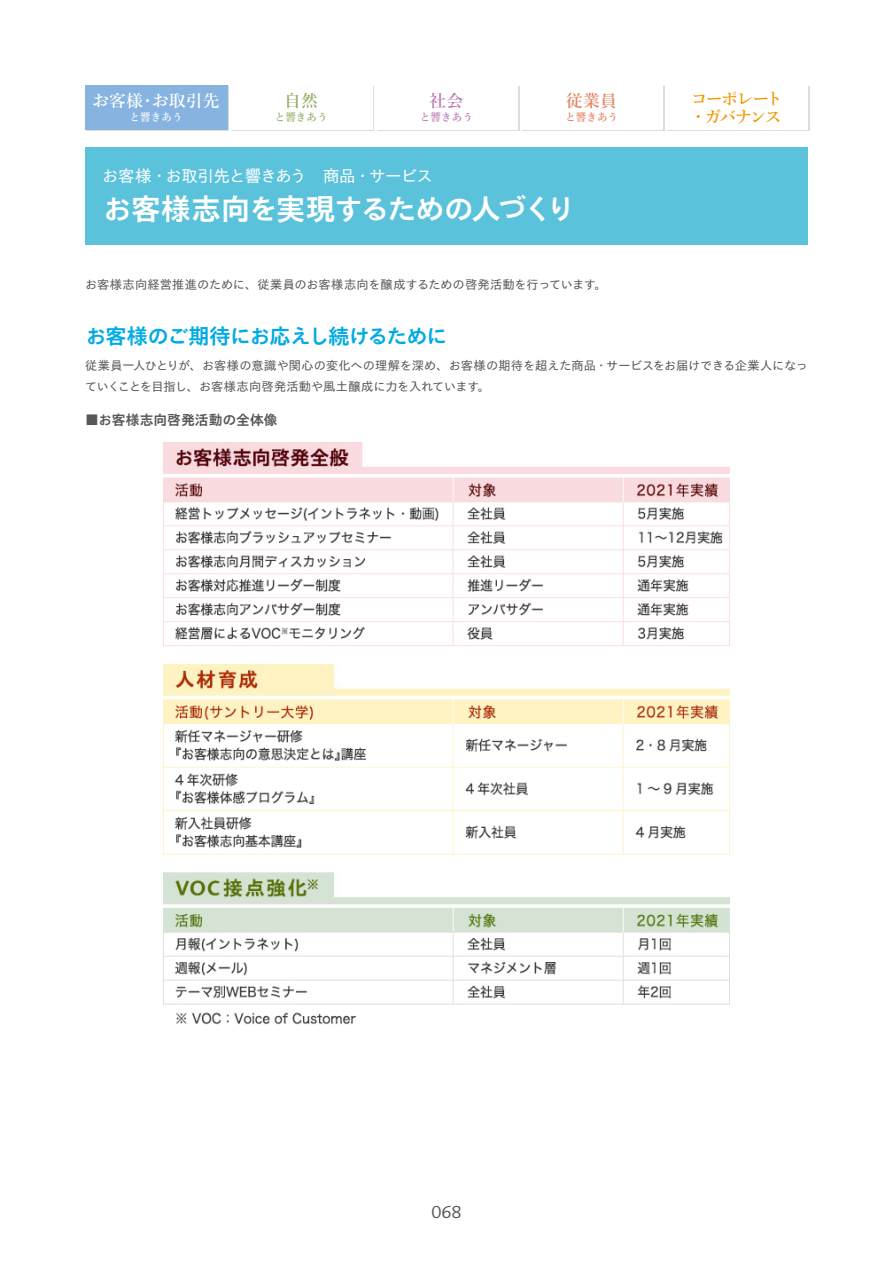
<style>
.page{position:relative;width:893px;height:1263px;background:#fff}
.page>*{position:absolute;margin:0;border:0;box-sizing:border-box;transform-origin:0 0}
.t1{font:700 29.7px "Suntory Gothic";letter-spacing:-.06em;color:#fff}
.t2{font:700 21.3px "Suntory Gothic";letter-spacing:-.05em;color:#00abe4}
.t3{font:700 16.95px/18px "Suntory Mincho";letter-spacing:-.11em;color:#f39700}
.t4{font:700 16.95px "Suntory Mincho";color:#fff}
.t5{font:700 16.95px "Suntory Mincho";color:#e0815e}
.t6{font:700 16.95px "Suntory Mincho";color:#ba79b1}
.t7{font:700 16.95px "Suntory Mincho";color:#90ad66}
.t8{font:16.5px "Suntory Gothic";letter-spacing:-.04em;color:#fff}
.t9{font:16.5px "Suntory Gothic";color:#595757}
.t10{font:700 13.8px "Suntory Gothic";color:#595757}
.t11{font:12.15px/21.3px "Suntory Gothic";letter-spacing:-.005em;color:#595757}
.t12{font:700 10.65px "Suntory Mincho";color:#ba79b1}
.t13{font:700 10.65px "Suntory Mincho";color:#e0815e}
.t14{font:700 10.65px "Suntory Mincho";color:#fff}
.t15{font:700 10.65px "Suntory Mincho";color:#90ad66}
</style>
<div class="page">
<div style="left:85px;top:147px;width:723px;height:97px;background:#5bc2dc"></div>
<img style="left:163px;top:443px;width:567px;height:581px">
<div style="left:522px;top:87px;width:142px;height:44px;background:#dcdddd"></div>
<div style="left:521px;top:85px;width:142px;height:45px;background:#fff"></div>
<div style="left:667px;top:87px;width:142px;height:44px;background:#dcdddd"></div>
<div style="left:666px;top:85px;width:142px;height:45px;background:#fff"></div>
<div style="left:87px;top:87px;width:142px;height:44px;background:#86b3e0"></div>
<div style="left:85px;top:85px;width:142px;height:45px;background:#86b3e0"></div>
<h3 class="t4" style="left:92px;top:93px;width:129px">お客様・お取引先</h3>
<p class="t14" style="left:129px;top:112px;width:55px">と響きあう</p>
<h3 class="t7" style="left:284px;top:93px;width:36px">自然</h3>
<p class="t15" style="left:275px;top:112px;width:55px">と響きあう</p>
<h3 class="t6" style="left:429px;top:93px;width:36px">社会</h3>
<p class="t12" style="left:420px;top:112px;width:55px">と響きあう</p>
<h3 class="t5" style="left:566px;top:93px;width:53px">従業員</h3>
<p class="t13" style="left:565px;top:112px;width:55px">と響きあう</p>
<h3 class="t8" style="left:102px;top:168px;width:332px">お客様・お取引先と響きあう　商品・サービス</h3>
<h1 class="t1" style="left:102px;top:194px;width:475px">お客様志向を実現するための人づくり</h1>
<p class="t11" style="left:85px;top:275px;width:523px">お客様志向経営推進のために、従業員のお客様志向を醸成するための啓発活動を行っています。</p>
<h3 class="t3" style="left:690px;top:91px;width:94px">コーポレート・ガバナンス</h3>
<h2 class="t2" style="left:85px;top:325px;width:364px">お客様のご期待にお応えし続けるために</h2>
<p class="t11" style="left:85px;top:356px;width:724px">従業員一人ひとりが、お客様の意識や関心の変化への理解を深め、お客様の期待を超えた商品・サービスをお届けできる企業人になっていくことを目指し、お客様志向啓発活動や風土醸成に力を入れています。</p>
<p class="t10" style="left:85px;top:413px;width:194px">■お客様志向啓発活動の全体像</p>
<h3 class="t9" style="left:431px;top:1204px;width:32px">068</h3>
</div>
